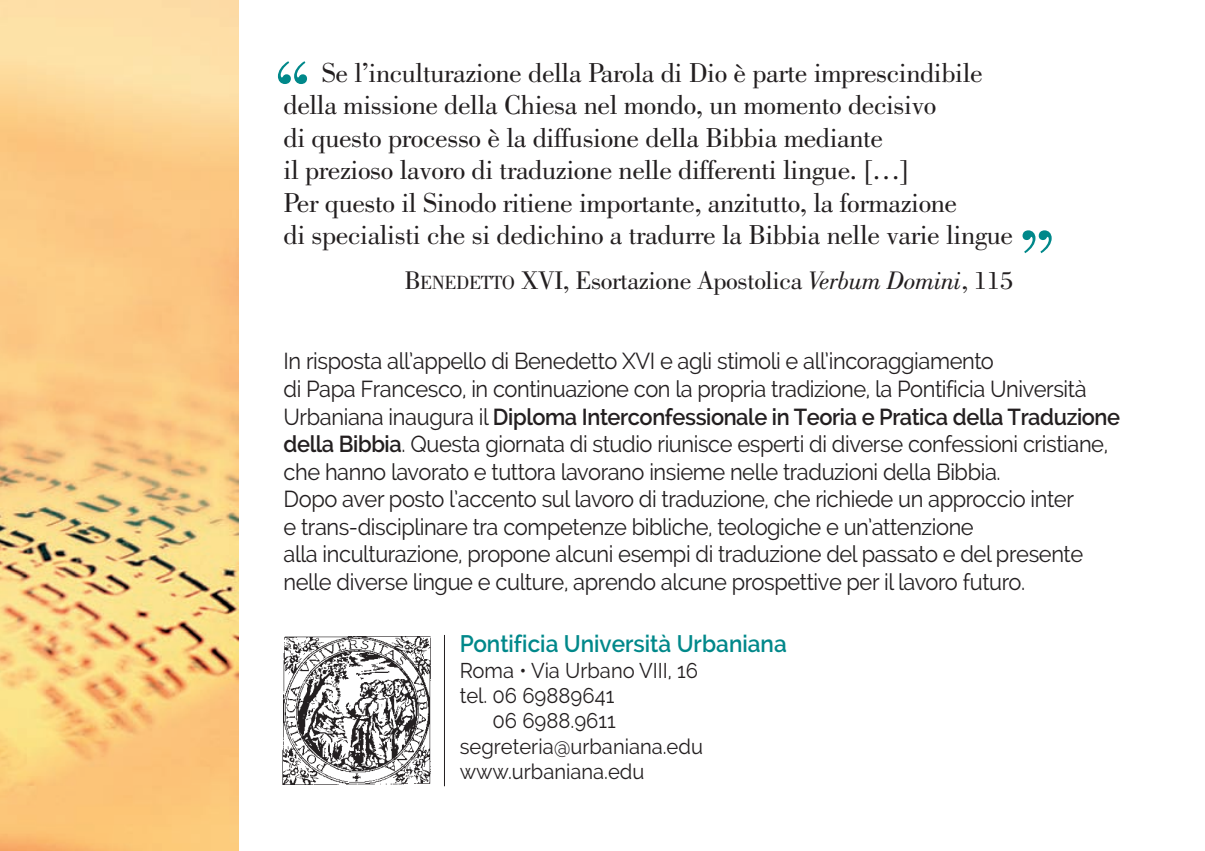
<style>
.page{position:relative;width:1205px;height:851px;background:#fff}
.page>*{position:absolute;margin:0;border:0;box-sizing:border-box;transform-origin:0 0}
.t1{font:87.5px "Bodoni BT";color:#00888a}
.t2{font:28.75px/32.5px "Bodoni BT";letter-spacing:-.015em;color:#231f20}
.t3{font:26.75px "Bodoni BT";letter-spacing:-.015em;color:#231f20}
.t4{font:600 23.75px "Raleway";color:#00888a;scale:.95 1}
.t5{font:23px/27.5px "Raleway";letter-spacing:-.02em;color:#231f20;scale:.95 1}
.t6{font:21.25px/25.5px "Raleway";color:#231f20;scale:.95 1}
.s1{font-size:20px}
.s2{font-style:italic}
.s3{font-weight:600}
.s4{color:#fff}
</style>
<div class="page">
<img style="left:0;top:0;width:238px;height:850px">
<hr style="left:444px;top:635px;width:1px;height:151px;background:#231f20">
<img style="left:282px;top:636px;width:149px;height:149px">
<h1 class="t1" style="left:273px;top:61px;width:40px">‘‘</h1>
<p class="t2" style="left:283px;top:59px;width:731px;text-indent:38px">Se l’inculturazione della Parola di Dio è parte imprescindibile della missione della Chiesa nel mondo, un momento decisivo<br>di questo processo è la diffusione della Bibbia mediante<br>il prezioso lavoro di traduzione nelle differenti lingue. […]<br>Per questo il Sinodo ritiene importante, anzitutto, la formazione<br>di specialisti che si dedichino a tradurre la Bibbia nelle varie lingue</p>
<p class="t3" style="left:404px;top:271px;width:610px">B<span class="s1">ENEDETTO</span> XVI, Esortazione Apostolica <span class="s2">Verbum Domini</span>, 115</p>
<h1 class="t1" style="left:1018px;top:230px;width:40px">’’</h1>
<p class="t5" style="left:283px;top:350px;width:882px">In risposta all’appello di Benedetto XVI e agli stimoli e all’incoraggiamento<br>di Papa Francesco, in continuazione con la propria tradizione, la Pontificia Università Urbaniana inaugura il <span class="s3">Diploma Interconfessionale in Teoria e Pratica della Traduzione della Bibbia</span>. Questa giornata di studio riunisce esperti di diverse confessioni cristiane, che hanno lavorato e tuttora lavorano insieme nelle traduzioni della Bibbia.<br>Dopo aver posto l’accento sul lavoro di traduzione, che richiede un approccio inter<br>e trans-disciplinare tra competenze bibliche, teologiche e un’attenzione<br>alla inculturazione, propone alcuni esempi di traduzione del passato e del presente nelle diverse lingue e culture, aprendo alcune prospettive per il lavoro futuro.</p>
<p class="t4" style="left:460px;top:634px;width:346px">Pontificia Università Urbaniana</p>
<p class="t6" style="left:460px;top:659px;width:258px">Roma • Via Urbano VIII, 16 tel. 06 69889641<br><span class="s4">tel.</span> 06 6988.9611 segreteria@urbaniana.edu www.urbaniana.edu</p>
</div>
